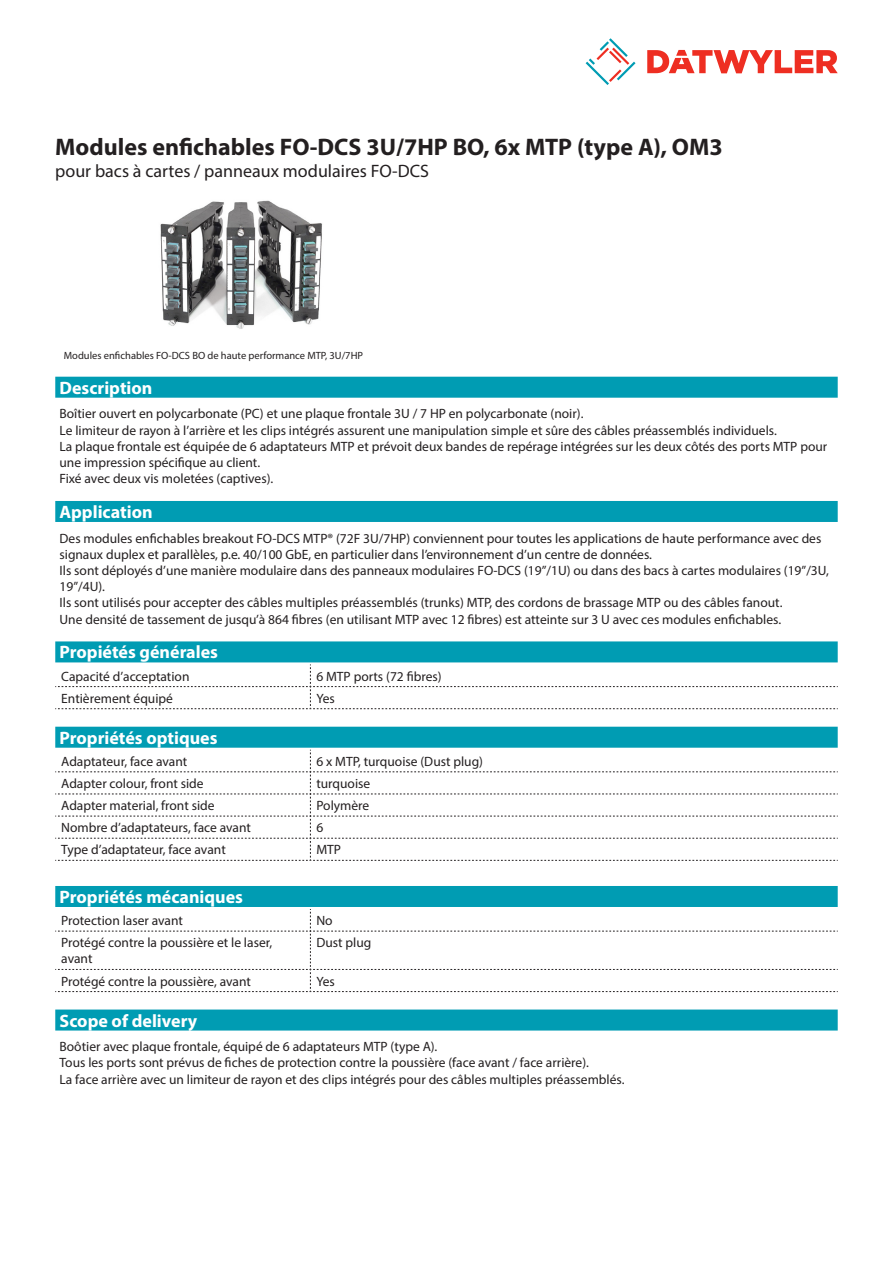
<style>
.page{position:relative;width:893px;height:1263px;background:#fff}
.page>*{position:absolute;margin:0;border:0;box-sizing:border-box;transform-origin:0 0}
.Product_Head{font:700 24px "Myriad Pro";color:#231f20}
.Standard_Head_Proper{font:700 18px "Myriad Pro";color:#fff}
.SubHead{font:18px "Myriad Pro";color:#231f20}
.Standard_text{font:13.5px/16.2px "Myriad Pro";color:#231f20}
.myriad_light_propert{font:13.5px/16.2px "Myriad Pro";color:#231f20}
.imagetext{font:10.5px "Myriad Pro";color:#231f20}
</style>
<div class="page">
<svg style="left:586px;top:38px;width:49px;height:47px"></svg>
<svg style="left:647px;top:50px;width:191px;height:23px"></svg>
<div style="left:55px;top:886px;width:783px;height:21px;background:#009cb3"></div>
<svg style="left:55px;top:909px;width:783px;height:83px"></svg>
<img style="left:160px;top:200px;width:162px;height:129px">
<div style="left:55px;top:377px;width:783px;height:21px;background:#009cb3"></div>
<div style="left:55px;top:1009px;width:783px;height:21px;background:#009cb3"></div>
<div style="left:55px;top:501px;width:783px;height:21px;background:#009cb3"></div>
<div style="left:55px;top:641px;width:783px;height:21px;background:#009cb3"></div>
<svg style="left:55px;top:664px;width:783px;height:45px"></svg>
<div style="left:55px;top:727px;width:783px;height:21px;background:#009cb3"></div>
<svg style="left:55px;top:750px;width:783px;height:111px"></svg>
<p class="Product_Head" style="left:55px;top:131px;width:669px">Modules enfichables FO-DCS 3U/7HP BO, 6x MTP (type A), OM3</p>
<p class="SubHead" style="left:55px;top:160px;width:375px">pour bacs à cartes / panneaux modulaires FO-DCS</p>
<p class="imagetext" style="left:64px;top:349px;width:301px">Modules enfichables FO-DCS BO de haute performance MTP, 3U/7HP</p>
<p class="Standard_Head_Proper" style="left:60px;top:376px;width:94px">Description</p>
<p class="Standard_text" style="left:60px;top:406px;width:769px">Boîtier ouvert en polycarbonate (PC) et une plaque frontale 3U / 7 HP en polycarbonate (noir).<br>Le limiteur de rayon à l’arrière et les clips intégrés assurent une manipulation simple et sûre des câbles préassemblés individuels.<br>La plaque frontale est équipée de 6 adaptateurs MTP et prévoit deux bandes de repérage intégrées sur les deux côtés des ports MTP pour une impression spécifique au client.<br>Fixé avec deux vis moletées (captives).</p>
<p class="Standard_Head_Proper" style="left:60px;top:500px;width:95px">Application</p>
<p class="Standard_text" style="left:60px;top:530px;width:771px">Des modules enfichables breakout FO-DCS MTP® (72F 3U/7HP) conviennent pour toutes les applications de haute performance avec des signaux duplex et parallèles, p.e. 40/100 GbE, en particulier dans l’environnement d’un centre de données.<br>Ils sont déployés d’une manière modulaire dans des panneaux modulaires FO-DCS (19”/1U) ou dans des bacs à cartes modulaires (19”/3U, 19”/4U).<br>Ils sont utilisés pour accepter des câbles multiples préassemblés (trunks) MTP, des cordons de brassage MTP ou des câbles fanout.<br>Une densité de tassement de jusqu’à 864 fibres (en utilisant MTP avec 12 fibres) est atteinte sur 3 U avec ces modules enfichables.</p>
<p class="Standard_Head_Proper" style="left:60px;top:641px;width:160px">Propiétés générales</p>
<p class="myriad_light_propert" style="left:61px;top:668px;width:130px">Capacité d’acceptation</p>
<p class="myriad_light_propert" style="left:316px;top:668px;width:127px">6 MTP ports (72 fibres)</p>
<p class="myriad_light_propert" style="left:61px;top:690px;width:113px">Entièrement équipé</p>
<p class="myriad_light_propert" style="left:316px;top:690px;width:20px">Yes</p>
<p class="Standard_Head_Proper" style="left:60px;top:726px;width:160px">Propriétés optiques</p>
<p class="myriad_light_propert" style="left:61px;top:753px;width:128px">Adaptateur, face avant</p>
<p class="myriad_light_propert" style="left:316px;top:753px;width:168px">6 x MTP, turquoise (Dust plug)</p>
<p class="myriad_light_propert" style="left:61px;top:775px;width:144px">Adapter colour, front side</p>
<p class="myriad_light_propert" style="left:316px;top:775px;width:55px">turquoise</p>
<p class="myriad_light_propert" style="left:61px;top:797px;width:155px">Adapter material, front side</p>
<p class="myriad_light_propert" style="left:316px;top:797px;width:54px">Polymère</p>
<p class="myriad_light_propert" style="left:61px;top:819px;width:191px">Nombre d’adaptateurs, face avant</p>
<p class="myriad_light_propert" style="left:316px;top:819px;width:8px">6</p>
<p class="myriad_light_propert" style="left:61px;top:841px;width:166px">Type d’adaptateur, face avant</p>
<p class="myriad_light_propert" style="left:316px;top:841px;width:26px">MTP</p>
<p class="Standard_Head_Proper" style="left:60px;top:885px;width:185px">Propriétés mécaniques</p>
<p class="myriad_light_propert" style="left:61px;top:912px;width:123px">Protection laser avant</p>
<p class="myriad_light_propert" style="left:316px;top:912px;width:18px">No</p>
<p class="myriad_light_propert" style="left:61px;top:934px;width:212px">Protégé contre la poussière et le laser, avant</p>
<p class="myriad_light_propert" style="left:316px;top:934px;width:56px">Dust plug</p>
<p class="myriad_light_propert" style="left:61px;top:973px;width:191px">Protégé contre la poussière, avant</p>
<p class="myriad_light_propert" style="left:316px;top:973px;width:20px">Yes</p>
<p class="Standard_Head_Proper" style="left:60px;top:1009px;width:139px">Scope of delivery</p>
<p class="Standard_text" style="left:60px;top:1038px;width:567px">Boôtier avec plaque frontale, équipé de 6 adaptateurs MTP (type A).<br>Tous les ports sont prévus de fiches de protection contre la poussière (face avant / face arrière).<br>La face arrière avec un limiteur de rayon et des clips intégrés pour des câbles multiples préassemblés.</p>
</div>
